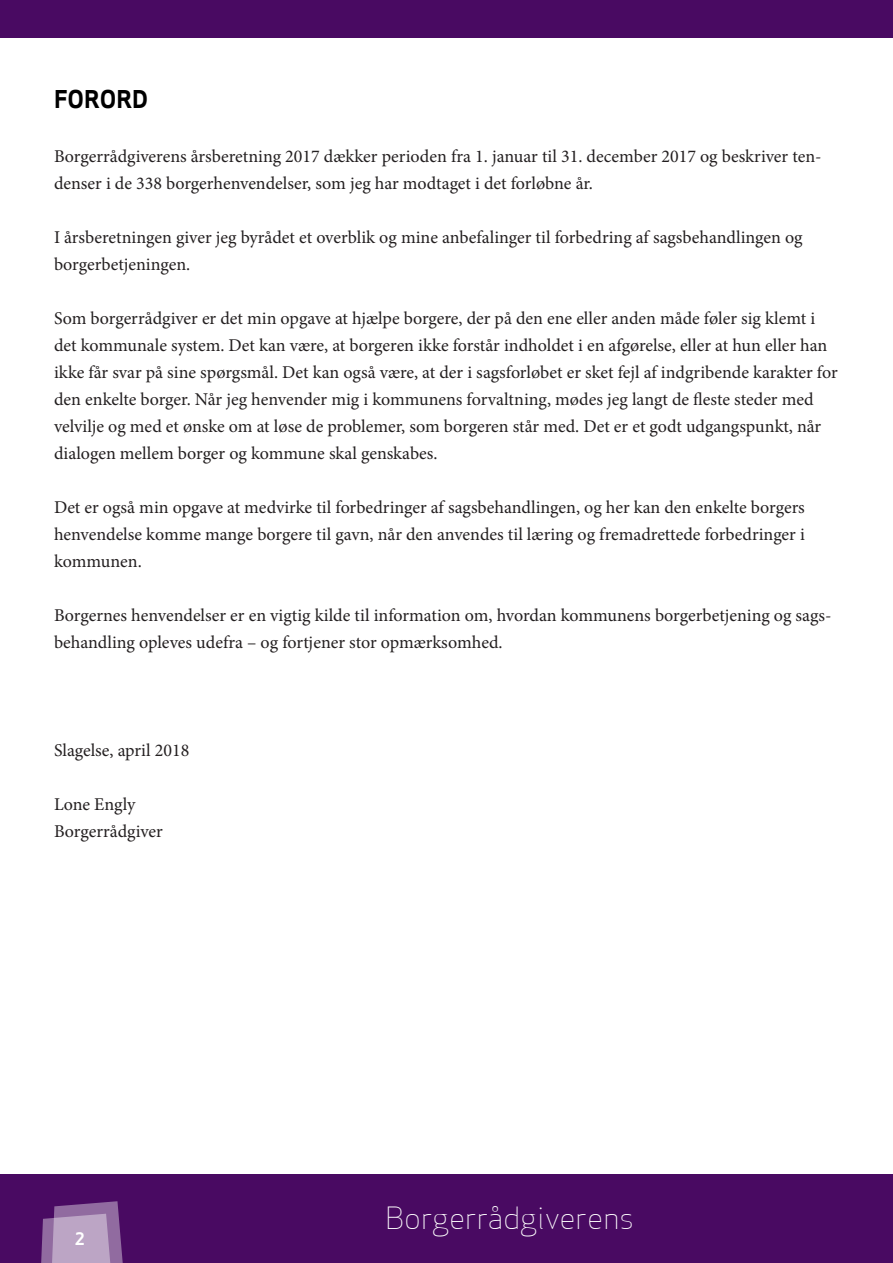
<style>
.page{position:relative;width:893px;height:1263px;background:#fff}
.page>*{position:absolute;margin:0;border:0;box-sizing:border-box;transform-origin:0 0}
.t1{font:30px "Apex Sans Light T";color:#fff}
.t2{font:24px "Apex Sans Bold T";color:#000}
.t3{font:18px/27px "Minion Pro";color:#231f20}
.t4{font:16.8px "Apex Sans Bold T";color:#fff}
</style>
<div class="page">
<div style="left:0;top:1175px;width:893px;height:88px;background:#490a62"></div>
<div style="left:0;top:0;width:893px;height:38px;background:#490a62"></div>
<svg style="left:41px;top:1201px;width:82px;height:62px;background:#9e7cab"></svg>
<h2 class="t2" style="left:54px;top:84px;width:96px">FORORD</h2>
<p class="t3" style="left:54px;top:143px;width:769px">Borgerrådgiverens årsberetning 2017 dækker perioden fra 1. januar til 31. december 2017 og beskriver ten&shy;denser i de 338 borgerhenvendelser, som jeg har modtaget i det forløbne år.</p>
<p class="t3" style="left:54px;top:224px;width:750px">I årsberetningen giver jeg byrådet et overblik og mine anbefalinger til forbedring af sagsbehandlingen og borgerbetjeningen.</p>
<p class="t3" style="left:54px;top:305px;width:785px">Som borgerrådgiver er det min opgave at hjælpe borgere, der på den ene eller anden måde føler sig klemt i det kommunale system. Det kan være, at borgeren ikke forstår indholdet i en afgørelse, eller at hun eller han ikke får svar på sine spørgsmål. Det kan også være, at der i sagsforløbet er sket fejl af indgribende karakter for den enkelte borger. Når jeg henvender mig i kommunens forvaltning, mødes jeg langt de fleste steder med velvilje og med et ønske om at løse de problemer, som borgeren står med. Det er et godt udgangspunkt, når dialogen mellem borger og kommune skal genskabes.</p>
<p class="t3" style="left:54px;top:494px;width:752px;text-align:justify">Det er også min opgave at medvirke til forbedringer af sagsbehandlingen, og her kan den enkelte borgers henvendelse komme mange borgere til gavn, når den anvendes til læring og fremadrettede forbedringer i kommunen.</p>
<p class="t3" style="left:54px;top:602px;width:779px">Borgernes henvendelser er en vigtig kilde til information om, hvordan kommunens borgerbetjening og sags&shy;behandling opleves udefra – og fortjener stor opmærksomhed.</p>
<p class="t3" style="left:54px;top:737px;width:137px">Slagelse, april 2018</p>
<p class="t3" style="left:54px;top:791px;width:110px">Lone Engly<br>Borgerrådgiver</p>
<p class="t4" style="left:75px;top:1228px;width:12px">2</p>
<h1 class="t1" style="left:386px;top:1198px;width:250px">Borgerrådgiverens</h1>
</div>
